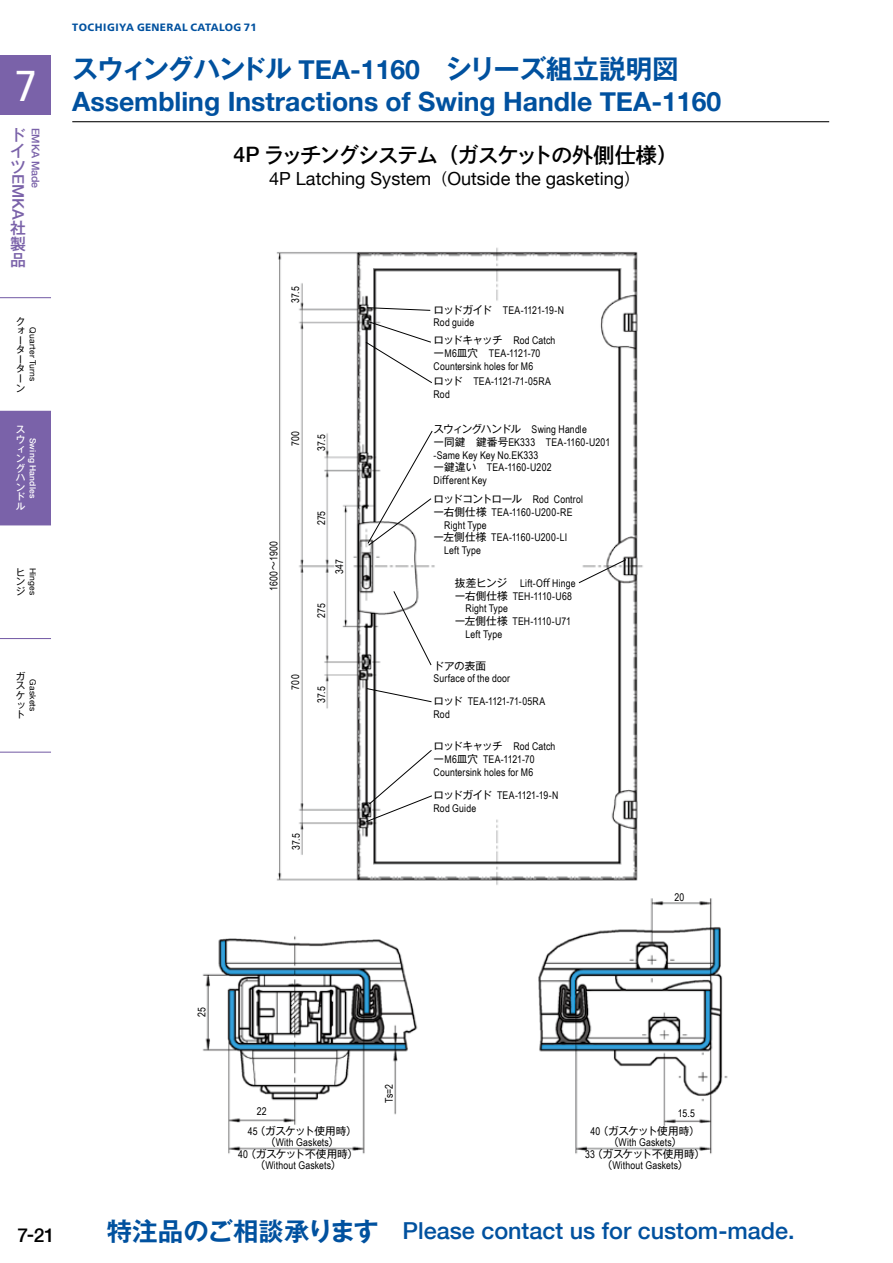
<style>
.page{position:relative;width:893px;height:1263px;background:#fff}
.page>*{position:absolute;margin:0;border:0;box-sizing:border-box;transform-origin:0 0}
.t1{font:42.45px "fontopo NEUTRAL";color:#fff}
.t2{font:700 26.55px "Helvetica Neue";color:#00519f}
.t3{font:700 26.55px "Gothic MB101 Pr 6 N De";letter-spacing:-.045em;color:#00519f}
.t4{font:500 23.4px "Helvetica Neue";color:#00519f}
.t5{font:21.3px "Shuei Go Kin Std B";letter-spacing:-.08em;color:#000}
.t6{font:500 19.2px "Helvetica Neue";color:#000}
.t7{font:18px "Helvetica Neue";color:#000}
.t8{font:500 15.9px/15.6px "Gothic MB101 Pr 6 N";color:#7a62a9;text-align:justify}
.t9{font:500 15.9px "Helvetica Neue";color:#7a62a9}
.t10{font:10.65px/12.8px "Arial Narrow";letter-spacing:.015em;color:#000}
.t11{font:10.65px "Gothic MB101 Pr 6 N";letter-spacing:-.07em;color:#000}
.t12{font:10.65px "Gothic MB101 Pr 6 N";letter-spacing:-.015em;color:#000}
.t13{font:800 10.65px "Frutiger Neue LT Pro";letter-spacing:.025em;color:#00519f}
.t14{font:10.65px "Gothic MB101 Pr 6 N";letter-spacing:-.03em;color:#000}
.t15{font:10.65px "Gothic MB101 Pr 6 N";letter-spacing:-.075em;color:#000}
.t16{font:10.65px "Arial Narrow";letter-spacing:-.01em;color:#000}
.t17{font:500 10.65px "Helvetica Neue";letter-spacing:-.005em;color:#7a62a9}
.t18{font:10.65px "Gothic MB101 Pr 6 N";letter-spacing:-.05em;color:#000}
.t19{font:9.6px/9.6px "Gothic MB101 Pr 6 N";color:#000;text-align:justify}
.t20{font:500 9.6px/9.6px "Gothic MB101 Pr 6 N";color:#fff;text-align:justify}
.t21{font:8.55px "Helvetica Neue";letter-spacing:.025em;color:#000}
.t22{font:500 8.55px "Helvetica Neue";letter-spacing:.025em;color:#fff}
.s1{font-family:"Helvetica Neue"}
.s2{font-family:"Helvetica Neue";font-weight:500}
.s3{font-family:"Shuei Go Kin Std L";font-size:16.2px}
.s4{font-family:"Gothic MB101 Pr 6 N"}
.s5{font-family:"Arial Narrow"}
.s6{font-family:"Koz Go Pr 6 N"}
.s7{font-family:"Gothic MB101 Pr 6 N De";font-weight:700;font-size:25.5px}
</style>
<div class="page">
<div style="left:0;top:55px;width:51px;height:60px;background:#7a62a9"></div>
<div style="left:0;top:411px;width:51px;height:114px;background:#7a62a9"></div>
<hr style="left:0;top:297px;width:51px;height:1px;background:#7a62a9">
<hr style="left:0;top:638px;width:51px;height:1px;background:#7a62a9">
<hr style="left:0;top:752px;width:51px;height:1px;background:#7a62a9">
<hr style="left:72px;top:121px;width:757px;height:1px;background:#000">
<img style="left:202px;top:247px;width:526px;height:907px">
<svg style="left:367px;top:307px;width:64px;height:4px"></svg>
<svg style="left:365px;top:321px;width:67px;height:62px"></svg>
<svg style="left:367px;top:430px;width:66px;height:116px"></svg>
<svg style="left:578px;top:559px;width:48px;height:24px"></svg>
<svg style="left:393px;top:591px;width:39px;height:74px"></svg>
<svg style="left:366px;top:688px;width:66px;height:14px"></svg>
<svg style="left:366px;top:750px;width:66px;height:72px"></svg>
<h1 class="t1" style="left:12px;top:64px;width:29px">7</h1>
<h3 class="t8" style="left:10px;top:127px;width:17px">ドイツ</h3>
<h3 class="t9" style="left:28px;top:174px;width:48px;rotate:90deg">EMKA</h3>
<h3 class="t8" style="left:10px;top:219px;width:17px">社製品</h3>
<p class="t17" style="left:42px;top:128px;width:62px;rotate:90deg">EMKA Made</p>
<p class="t19" style="left:16px;top:315px;width:11px;text-align:left">クォーターターン</p>
<p class="t21" style="left:38px;top:327px;width:56px;rotate:90deg">Quarter Turns</p>
<p class="t20" style="left:16px;top:424px;width:11px">スウィングハンドル</p>
<p class="t22" style="left:38px;top:438px;width:62px;rotate:90deg">Swing Handles</p>
<p class="t19" style="left:16px;top:567px;width:11px">ヒンジ</p>
<p class="t21" style="left:38px;top:568px;width:29px;rotate:90deg">Hinges</p>
<p class="t19" style="left:16px;top:671px;width:11px">ガスケット</p>
<p class="t21" style="left:38px;top:679px;width:34px;rotate:90deg">Gaskets</p>
<p class="t13" style="left:72px;top:21px;width:186px">TOCHIGIYA GENERAL CATALOG 71</p>
<h2 class="t3" style="left:72px;top:47px;width:609px">スウィングハンドル <span class="s1">TEA-1160</span>　シリーズ組立説明図</h2>
<h2 class="t2" style="left:72px;top:85px;width:650px">Assembling Instractions of Swing Handle TEA-1160</h2>
<h3 class="t5" style="left:234px;top:140px;width:446px"><span class="s2">4P</span> ラッチングシステム（ガスケットの外側仕様）</h3>
<h3 class="t7" style="left:269px;top:168px;width:373px">4P Latching System<span class="s3">（</span>Outside the gasketing<span class="s3">）</span></h3>
<p class="t10" style="left:289px;top:303px;width:18px;rotate:-90deg">37.5</p>
<p class="t10" style="left:289px;top:446px;width:16px;rotate:-90deg">700</p>
<p class="t10" style="left:315px;top:451px;width:18px;rotate:-90deg">37.5</p>
<p class="t10" style="left:267px;top:591px;width:52px;rotate:-90deg">1600<span class="s4">～</span>1900</p>
<p class="t10" style="left:315px;top:525px;width:16px;rotate:-90deg">275</p>
<p class="t10" style="left:333px;top:574px;width:16px;rotate:-90deg">347</p>
<p class="t10" style="left:315px;top:618px;width:16px;rotate:-90deg">275</p>
<p class="t10" style="left:289px;top:689px;width:16px;rotate:-90deg">700</p>
<p class="t10" style="left:315px;top:703px;width:18px;rotate:-90deg">37.5</p>
<p class="t10" style="left:290px;top:850px;width:18px;rotate:-90deg">37.5</p>
<p class="t10" style="left:434px;top:303px;width:132px"><span class="s4">ロッドガイド　</span>TEA-1121-19-N<br>Rod guide</p>
<p class="t11" style="left:434px;top:331px;width:123px">ロッドキャッチ　<span class="s5">Rod Catch</span></p>
<p class="t10" style="left:434px;top:347px;width:108px"><span class="s4">ー</span>M6<span class="s4">皿穴　</span>TEA-1121-70<br>Countersink holes for M6</p>
<p class="t10" style="left:434px;top:375px;width:119px"><span class="s4">ロッド　</span>TEA-1121-71-05RA<br>Rod</p>
<p class="t10" style="left:434px;top:423px;width:178px"><span class="s4">スウィングハンドル　</span>Swing Handle<br><span class="s4">ー同鍵　鍵番号</span>EK333 TEA-1160-U201 -Same Key Key No.EK333<br><span class="s4">ー鍵違い　</span>TEA-1160-U202<br>Di<span class="s6">ff</span>erent Key</p>
<p class="t15" style="left:434px;top:490px;width:151px">ロッドコントロール　<span class="s5">Rod Control</span></p>
<p class="t10" style="left:434px;top:506px;width:140px"><span class="s4">ー右側仕様</span> TEA-1160-U200-RE</p>
<p class="t10" style="left:444px;top:518px;width:44px">Right Type</p>
<p class="t10" style="left:434px;top:531px;width:135px"><span class="s4">ー左側仕様</span> TEA-1160-U200-LI</p>
<p class="t10" style="left:444px;top:544px;width:38px">Left Type</p>
<p class="t10" style="left:455px;top:577px;width:122px"><span class="s4">抜差ヒンジ　</span> Lift-O<span class="s6">ff</span> Hinge</p>
<p class="t10" style="left:455px;top:589px;width:119px"><span class="s4">ー右側仕様</span> TEH-1110-U68</p>
<p class="t10" style="left:465px;top:602px;width:44px">Right Type</p>
<p class="t16" style="left:455px;top:615px;width:118px"><span class="s4">ー左側仕様</span> TEH-1110-U71</p>
<p class="t10" style="left:465px;top:628px;width:38px">Left Type</p>
<p class="t18" style="left:434px;top:657px;width:54px">ドアの表面</p>
<p class="t10" style="left:434px;top:672px;width:78px">Surface of the door</p>
<p class="t10" style="left:434px;top:695px;width:113px"><span class="s4">ロッド</span> TEA-1121-71-05RA<br>Rod</p>
<p class="t11" style="left:434px;top:737px;width:123px">ロッドキャッチ　<span class="s5">Rod Catch</span></p>
<p class="t10" style="left:434px;top:753px;width:103px"><span class="s4">ー</span>M6<span class="s4">皿穴</span> TEA-1121-70<br>Countersink holes for M6</p>
<p class="t10" style="left:434px;top:789px;width:126px"><span class="s4">ロッドガイド</span> TEA-1121-19-N<br>Rod Guide</p>
<p class="t10" style="left:674px;top:891px;width:11px">20</p>
<h3 class="t6" style="left:17px;top:1223px;width:39px">7-21</h3>
<p class="t10" style="left:195px;top:1017px;width:11px;rotate:-90deg">25</p>
<p class="t10" style="left:257px;top:1104px;width:11px">22</p>
<p class="t14" style="left:248px;top:1122px;width:110px"><span class="s5">45</span>（ガスケット使用時）</p>
<p class="t10" style="left:265px;top:1135px;width:75px"><span class="s4">（</span>With Gaskets<span class="s4">）</span></p>
<p class="t12" style="left:238px;top:1145px;width:121px"><span class="s5">40</span>（ガスケット不使用時）</p>
<p class="t10" style="left:255px;top:1158px;width:88px"><span class="s4">（</span>Without Gaskets<span class="s4">）</span></p>
<p class="t10" style="left:382px;top:1103px;width:21px;rotate:-90deg">Ts=2</p>
<p class="t10" style="left:678px;top:1107px;width:19px">15.5</p>
<p class="t14" style="left:591px;top:1122px;width:111px"><span class="s5">40</span>（ガスケット使用時）</p>
<p class="t10" style="left:608px;top:1136px;width:75px"><span class="s4">（</span>With Gaskets<span class="s4">）</span></p>
<p class="t12" style="left:585px;top:1145px;width:121px"><span class="s5">33</span>（ガスケット不使用時）</p>
<p class="t10" style="left:602px;top:1159px;width:88px"><span class="s4">（</span>Without Gaskets<span class="s4">）</span></p>
<h3 class="t4" style="left:107px;top:1217px;width:689px"><span class="s7">特注品のご相談承ります</span> Please contact us for custom-made.</h3>
</div>
